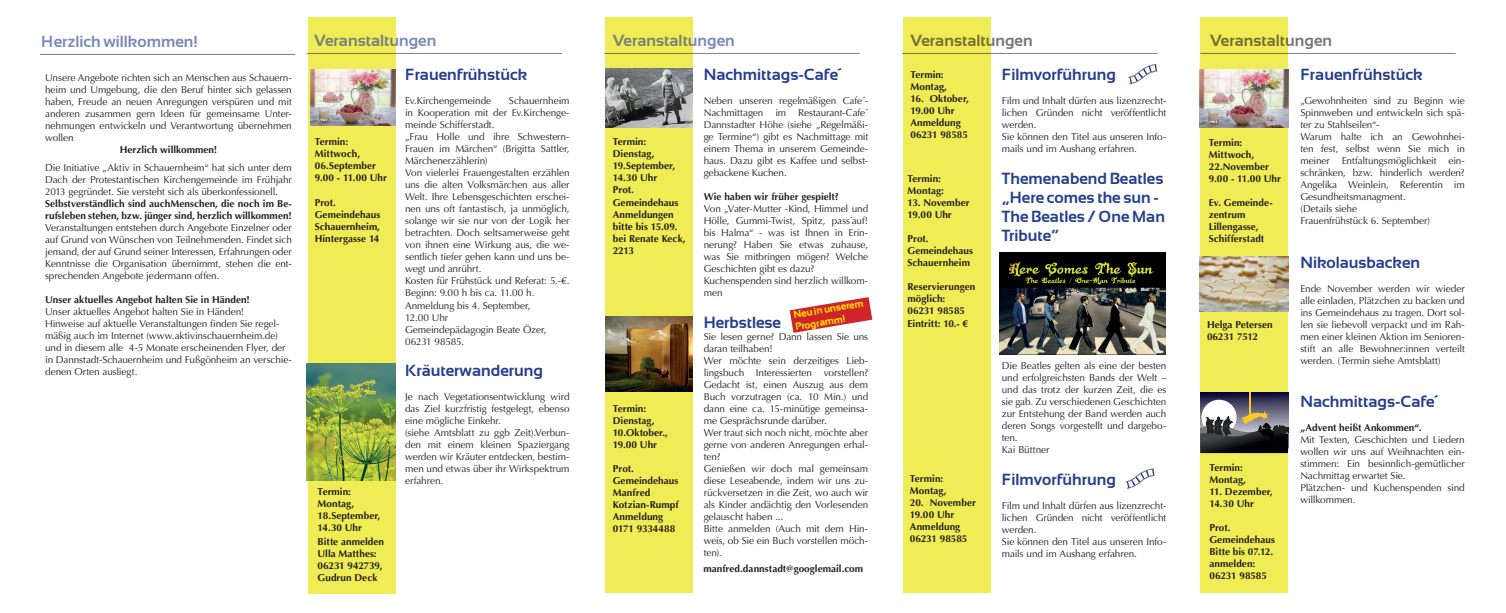
<style>
.page{position:relative;width:1506px;height:613px;background:#fff}
.page>*{position:absolute;margin:0;border:0;box-sizing:border-box;transform-origin:0 0}
.t1{font:700 16px/19.2px "Sansation";color:#253f8e}
.t2{font:700 16px "Sansation";color:#231f20}
.t3{font:10px/12px "Optima";letter-spacing:-.01em;color:#231f20}
.t4{font:700 10px/12px "Optima";color:#231f20}
.t5{font:700 10px/11.8px "Sansation";color:#fff101}
</style>
<div class="page">
<div style="left:902px;top:18px;width:88px;height:574px;background:#f0ec55"></div>
<div style="left:604px;top:18px;width:88px;height:574px;background:#f0ec55"></div>
<div style="left:307px;top:18px;width:88px;height:575px;background:#f0ec55"></div>
<div style="left:1199px;top:18px;width:88px;height:574px;background:#f0ec55"></div>
<hr style="left:307px;top:53px;width:255px;height:1px;background:#231f20">
<hr style="left:902px;top:53px;width:255px;height:1px;background:#231f20">
<hr style="left:40px;top:54px;width:255px;height:1px;background:#231f20">
<hr style="left:1200px;top:53px;width:255px;height:1px;background:#231f20">
<hr style="left:604px;top:53px;width:255px;height:1px;background:#231f20">
<svg style="left:789px;top:297px;width:83px;height:35px"></svg>
<img style="left:1199px;top:256px;width:89px;height:55px">
<svg style="left:1200px;top:392px;width:88px;height:61px;background:#56555b"></svg>
<img style="left:306px;top:363px;width:89px;height:117px">
<img style="left:999px;top:253px;width:166px;height:101px">
<img style="left:605px;top:316px;width:87px;height:75px">
<img style="left:605px;top:69px;width:87px;height:59px">
<img style="left:310px;top:69px;width:85px;height:57px">
<img style="left:1199px;top:69px;width:88px;height:59px">
<svg style="left:1128px;top:64px;width:29px;height:20px"></svg>
<svg style="left:1125px;top:468px;width:29px;height:20px"></svg>
<h1 class="t1" style="left:42px;top:31px;width:158px">Herzlich willkommen!</h1>
<h1 class="t1" style="left:314px;top:30px;width:124px">Veranstaltungen</h1>
<h1 class="t1" style="left:612px;top:30px;width:124px">Veranstaltungen</h1>
<h1 class="t2" style="left:910px;top:31px;width:124px">Veranstaltungen</h1>
<h1 class="t2" style="left:1209px;top:31px;width:124px">Veranstaltungen</h1>
<p class="t3" style="left:45px;top:72px;width:248px;text-align:justify">Unsere Angebote richten sich an Menschen aus Schauern&shy;heim und Umgebung, die den Beruf hinter sich gelassen haben, Freude an neuen Anregungen verspüren und mit anderen zusammen gern Ideen für gemeinsame Unter&shy;nehmungen entwickeln und Verantwortung übernehmen wollen</p>
<p class="t4" style="left:120px;top:144px;width:99px">Herzlich willkommen!</p>
<p class="t3" style="left:45px;top:162px;width:248px;text-align:justify">Die Initiative „Aktiv in Schauernheim“ hat sich unter dem Dach der Protestantischen Kirchengemeinde im Frühjahr 2013 gegründet. Sie versteht sich als überkonfessionell.</p>
<p class="t4" style="left:45px;top:198px;width:248px">Selbstverständlich sind auchMenschen, die noch im Be&shy;rufsleben stehen, bzw. jünger sind, herzlich willkommen!</p>
<p class="t3" style="left:45px;top:222px;width:248px;text-align:justify">Veranstaltungen entstehen durch Angebote Einzelner oder auf Grund von Wünschen von Teilnehmenden. Findet sich jemand, der auf Grund seiner Interessen, Erfahrungen oder Kenntnisse die Organisation übernimmt, stehen die ent&shy;sprechenden Angebote jedermann offen.</p>
<p class="t4" style="left:45px;top:294px;width:206px">Unser aktuelles Angebot halten Sie in Händen!</p>
<p class="t3" style="left:45px;top:306px;width:248px">Unser aktuelles Angebot halten Sie in Händen!<br>Hinweise auf aktuelle Veranstaltungen finden Sie regel&shy;mäßig auch im Internet (www.aktivinschauernheim.de) und in diesem alle 4-5 Monate erscheinenden Flyer, der in Dannstadt-Schauernheim und Fußgönheim an verschie&shy;denen Orten ausliegt.</p>
<p class="t4" style="left:315px;top:136px;width:74px">Termin:<br>Mittwoch,<br>06.September<br>9.00 - 11.00 Uhr</p>
<p class="t4" style="left:315px;top:196px;width:67px">Prot.<br>Gemeindehaus<br>Schauernheim,<br>Hintergasse 14</p>
<p class="t4" style="left:317px;top:485px;width:64px">Termin:<br>Montag,<br>18.September,<br>14.30 Uhr</p>
<p class="t4" style="left:317px;top:535px;width:68px">Bitte anmelden<br>Ulla Matthes:<br>06231 942739,<br>Gudrun Deck</p>
<h1 class="t1" style="left:405px;top:65px;width:124px">Frauenfrühstück</h1>
<p class="t3" style="left:405px;top:95px;width:88px">Ev.Kirchengemeinde</p>
<p class="t3" style="left:405px;top:95px;width:166px;text-indent:104px">Schauernheim in Kooperation mit der Ev.Kirchenge&shy;meinde Schifferstadt.<br>„Frau Holle und ihre Schwestern-<br>Frauen im Märchen“ (Brigitta Sattler,<br>Märchenerzählerin)<br>Von vielerlei Frauengestalten erzählen uns die alten Volksmärchen aus aller<br>Welt. Ihre Lebensgeschichten erschei&shy;nen uns oft fantastisch, ja unmöglich, solange wir sie nur von der Logik her betrachten. Doch seltsamerweise geht von ihnen eine Wirkung aus, die we&shy;sentlich tiefer gehen kann und uns be&shy;wegt und anrührt.<br>Kosten für Frühstück und Referat: 5.-€.<br>Beginn: 9.00 h bis ca. 11.00 h.<br>Anmeldung bis 4. September,<br>12.00 Uhr<br>Gemeindepädagogin Beate Özer,<br>06231 98585.</p>
<h1 class="t1" style="left:405px;top:360px;width:139px">Kräuterwanderung</h1>
<p class="t3" style="left:405px;top:390px;width:166px">Je nach Vegetationsentwicklung wird das Ziel kurzfristig festgelegt, ebenso eine mögliche Einkehr.<br>(siehe Amtsblatt zu ggb Zeit).Verbun&shy;den mit einem kleinen Spaziergang werden wir Kräuter entdecken, bestim&shy;men und etwas über ihr Wirkspektrum erfahren.</p>
<p class="t4" style="left:613px;top:136px;width:74px">Termin:<br>Dienstag,<br>19.September,<br>14.30 Uhr<br>Prot.<br>Gemeindehaus<br>Anmeldungen bitte bis 15.09. bei Renate Keck,<br>2213</p>
<p class="t4" style="left:613px;top:402px;width:57px">Termin:<br>Dienstag,<br>10.Oktober.,<br>19.00 Uhr</p>
<p class="t4" style="left:613px;top:462px;width:67px">Prot.<br>Gemeindehaus<br>Manfred<br>Kotzian-Rumpf<br>Anmeldung<br>0171 9334488</p>
<h1 class="t1" style="left:703px;top:65px;width:139px">Nachmittags-Cafe´</h1>
<p class="t3" style="left:703px;top:95px;width:166px;text-align:justify">Neben unseren regelmäßigen Cafe´- Nachmittagen im Restaurant-Cafe´ Dannstadter Höhe (siehe „Regelmäßi&shy;ge Termine“) gibt es Nachmittage mit einem Thema in unserem Gemeinde&shy;haus. Dazu gibt es Kaffee und selbst&shy;gebackene Kuchen.</p>
<p class="t4" style="left:703px;top:191px;width:137px">Wie haben wir früher gespielt?</p>
<p class="t3" style="left:703px;top:203px;width:166px">Von „Vater-Mutter -Kind, Himmel und<br>Hölle, Gummi-Twist, Spitz, pass´auf! bis Halma“ - was ist Ihnen in Erin&shy;nerung? Haben Sie etwas zuhause, was Sie mitbringen mögen? Welche<br>Geschichten gibt es dazu?<br>Kuchenspenden sind herzlich willkom&shy;men</p>
<h1 class="t1" style="left:703px;top:312px;width:79px">Herbstlese</h1>
<p class="t3" style="left:703px;top:330px;width:166px">Sie lesen gerne? Dann lassen Sie uns daran teilhaben!<br>Wer möchte sein derzeitiges Lieb&shy;lingsbuch Interessierten vorstellen?<br>Gedacht ist, einen Auszug aus dem<br>Buch vorzutragen (ca. 10 Min.) und dann eine ca. 15-minütige gemeinsa&shy;me Gesprächsrunde darüber.<br>Wer traut sich noch nicht, möchte aber gerne von anderen Anregungen erhal&shy;ten?<br>Genießen wir doch mal gemeinsam diese Leseabende, indem wir uns zu&shy;rückversetzen in die Zeit, wo auch wir als Kinder andächtig den Vorlesenden gelauscht haben ...<br>Bitte anmelden (Auch mit dem Hin&shy;weis, ob Sie ein Buch vorstellen möch&shy;ten).</p>
<p class="t5" style="left:792px;top:309px;width:72px;rotate:-10deg">Neu in unserem<br>Programm!</p>
<p class="t4" style="left:703px;top:562px;width:161px">manfred.dannstadt@googlemail.com</p>
<p class="t4" style="left:910px;top:68px;width:38px">Termin:<br>Montag,</p>
<p class="t4" style="left:910px;top:92px;width:60px">16. Oktober,<br>19.00 Uhr<br>Anmeldung<br>06231 98585</p>
<p class="t4" style="left:907px;top:173px;width:38px">Termin:<br>Montag:</p>
<p class="t4" style="left:907px;top:197px;width:64px">13. November<br>19.00 Uhr</p>
<p class="t4" style="left:907px;top:233px;width:67px">Prot.<br>Gemeindehaus<br>Schauernheim</p>
<p class="t4" style="left:907px;top:281px;width:69px">Reservierungen möglich:<br>06231 98585<br>Eintritt: 10.- €</p>
<p class="t4" style="left:909px;top:472px;width:38px">Termin:<br>Montag,</p>
<p class="t4" style="left:909px;top:496px;width:67px">20. November<br>19.00 Uhr<br>Anmeldung<br>06231 98585</p>
<h1 class="t1" style="left:1001px;top:65px;width:116px">Filmvorführung</h1>
<p class="t3" style="left:1001px;top:95px;width:166px">Film und Inhalt dürfen aus lizenzrecht&shy;lichen Gründen nicht veröffentlicht werden.<br>Sie können den Titel aus unseren Info&shy;mails und im Aushang erfahren.</p>
<h1 class="t1" style="left:1001px;top:168px;width:165px">Themenabend Beatles „Here comes the sun -<br>The Beatles / One Man<br>Tribute“</h1>
<p class="t3" style="left:1001px;top:359px;width:166px">Die Beatles gelten als eine der besten und erfolgreichsten Bands der Welt – und das trotz der kurzen Zeit, die es sie gab. Zu verschiedenen Geschichten zur Entstehung der Band werden auch deren Songs vorgestellt und dargebo&shy;ten.<br>Kai Büttner</p>
<h1 class="t1" style="left:1001px;top:469px;width:116px">Filmvorführung</h1>
<p class="t3" style="left:1001px;top:499px;width:166px">Film und Inhalt dürfen aus lizenzrecht&shy;lichen Gründen nicht veröffentlicht werden.<br>Sie können den Titel aus unseren Info&shy;mails und im Aushang erfahren.</p>
<p class="t4" style="left:1208px;top:137px;width:74px">Termin:<br>Mittwoch,<br>22.November<br>9.00 - 11.00 Uhr</p>
<p class="t4" style="left:1208px;top:197px;width:65px">Ev. Gemeinde&shy;zentrum<br>Lillengasse,<br>Schifferstadt</p>
<p class="t4" style="left:1206px;top:318px;width:67px">Helga Petersen<br>06231 7512</p>
<p class="t4" style="left:1209px;top:461px;width:38px">Termin:<br>Montag,</p>
<p class="t4" style="left:1209px;top:485px;width:65px">11. Dezember,<br>14.30 Uhr</p>
<p class="t4" style="left:1209px;top:521px;width:67px">Prot.<br>Gemeindehaus<br>Bitte bis 07.12. anmelden:<br>06231 98585</p>
<h1 class="t1" style="left:1300px;top:65px;width:124px">Frauenfrühstück</h1>
<p class="t3" style="left:1300px;top:95px;width:166px">„Gewohnheiten sind zu Beginn wie<br>Spinnweben und entwickeln sich spä&shy;ter zu Stahlseilen“-<br>Warum halte ich an Gewohnhei&shy;ten fest, selbst wenn Sie mich in meiner Entfaltungsmöglichkeit ein&shy;schränken, bzw. hinderlich werden?<br>Angelika Weinlein, Referentin im<br>Gesundheitsmanagment.<br>(Details siehe<br>Frauenfrühstück 6. September)</p>
<h1 class="t1" style="left:1300px;top:252px;width:121px">Nikolausbacken</h1>
<p class="t3" style="left:1300px;top:282px;width:166px;text-align:justify">Ende November werden wir wieder alle einladen, Plätzchen zu backen und ins Gemeindehaus zu tragen. Dort sol&shy;len sie liebevoll verpackt und im Rah&shy;men einer kleinen Aktion im Senioren&shy;stift an alle Bewohner:innen verteilt werden. (Termin siehe Amtsblatt)</p>
<h1 class="t1" style="left:1300px;top:391px;width:139px">Nachmittags-Cafe´</h1>
<p class="t4" style="left:1300px;top:421px;width:123px">„Advent heißt Ankommen“.</p>
<p class="t3" style="left:1300px;top:433px;width:166px">Mit Texten, Geschichten und Liedern wollen wir uns auf Weihnachten ein&shy;stimmen: Ein besinnlich-gemütlicher<br>Nachmittag erwartet Sie.<br>Plätzchen- und Kuchenspenden sind willkommen.</p>
</div>
